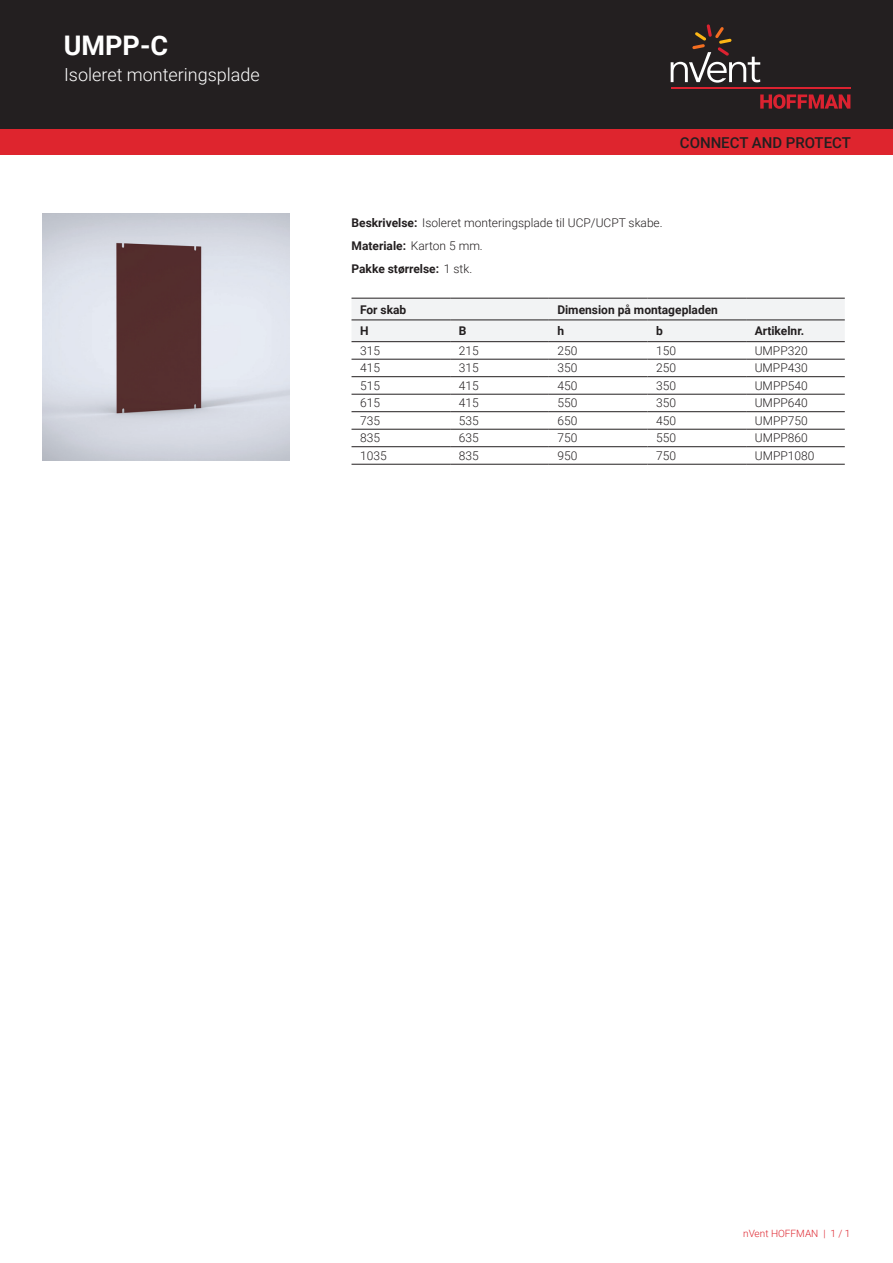
<style>
.page{position:relative;width:893px;height:1263px;background:#fff}
.page>*{position:absolute;margin:0;border:0;box-sizing:border-box;transform-origin:0 0}
.t1{font:700 27px "Roboto";color:#fff}
.t2{font:300 18px "Roboto";color:#fff}
.t3{font:500 15px "Roboto";color:#231f20}
.t4{font:300 12px/23px "Roboto";color:#231f20}
.t5{font:700 12px "Roboto";color:#231f20}
.t6{font:300 10.05px "Roboto";color:#de252e}
.s1{font-weight:700}
</style>
<div class="page">
<div style="left:0;top:0;width:893px;height:129px;background:#231f20"></div>
<svg style="left:760px;top:94px;width:90px;height:15px"></svg>
<hr style="left:671px;top:88px;width:179px;height:1px;background:#db2230">
<svg style="left:671px;top:24px;width:89px;height:59px"></svg>
<div style="left:0;top:129px;width:893px;height:26px;background:#de252e"></div>
<div style="left:351px;top:299px;width:494px;height:42px;background:#f2f3f4"></div>
<hr style="left:351px;top:298px;width:99px;height:1px;background:#231f20">
<hr style="left:450px;top:298px;width:99px;height:1px;background:#231f20">
<hr style="left:549px;top:298px;width:98px;height:1px;background:#231f20">
<hr style="left:647px;top:298px;width:99px;height:1px;background:#231f20">
<hr style="left:746px;top:298px;width:99px;height:1px;background:#231f20">
<hr style="left:351px;top:359px;width:99px;height:1px;background:#231f20">
<hr style="left:450px;top:359px;width:99px;height:1px;background:#231f20">
<hr style="left:549px;top:359px;width:98px;height:1px;background:#231f20">
<hr style="left:647px;top:359px;width:99px;height:1px;background:#231f20">
<hr style="left:746px;top:359px;width:99px;height:1px;background:#231f20">
<hr style="left:351px;top:376px;width:99px;height:1px;background:#231f20">
<hr style="left:450px;top:376px;width:99px;height:1px;background:#231f20">
<hr style="left:549px;top:376px;width:98px;height:1px;background:#231f20">
<hr style="left:647px;top:376px;width:99px;height:1px;background:#231f20">
<hr style="left:746px;top:376px;width:99px;height:1px;background:#231f20">
<hr style="left:351px;top:394px;width:99px;height:1px;background:#231f20">
<hr style="left:450px;top:394px;width:99px;height:1px;background:#231f20">
<hr style="left:549px;top:394px;width:98px;height:1px;background:#231f20">
<hr style="left:647px;top:394px;width:99px;height:1px;background:#231f20">
<hr style="left:746px;top:394px;width:99px;height:1px;background:#231f20">
<hr style="left:351px;top:411px;width:99px;height:1px;background:#231f20">
<hr style="left:450px;top:411px;width:99px;height:1px;background:#231f20">
<hr style="left:549px;top:411px;width:98px;height:1px;background:#231f20">
<hr style="left:647px;top:411px;width:99px;height:1px;background:#231f20">
<hr style="left:746px;top:411px;width:99px;height:1px;background:#231f20">
<hr style="left:351px;top:429px;width:99px;height:1px;background:#231f20">
<hr style="left:450px;top:429px;width:99px;height:1px;background:#231f20">
<hr style="left:549px;top:429px;width:98px;height:1px;background:#231f20">
<hr style="left:647px;top:429px;width:99px;height:1px;background:#231f20">
<hr style="left:746px;top:429px;width:99px;height:1px;background:#231f20">
<hr style="left:351px;top:446px;width:99px;height:1px;background:#231f20">
<hr style="left:450px;top:446px;width:99px;height:1px;background:#231f20">
<hr style="left:549px;top:446px;width:98px;height:1px;background:#231f20">
<hr style="left:647px;top:446px;width:99px;height:1px;background:#231f20">
<hr style="left:746px;top:446px;width:99px;height:1px;background:#231f20">
<hr style="left:351px;top:464px;width:99px;height:1px;background:#231f20">
<hr style="left:450px;top:464px;width:99px;height:1px;background:#231f20">
<hr style="left:549px;top:464px;width:98px;height:1px;background:#231f20">
<hr style="left:647px;top:464px;width:99px;height:1px;background:#231f20">
<hr style="left:746px;top:464px;width:99px;height:1px;background:#231f20">
<hr style="left:351px;top:320px;width:99px;height:1px;background:#231f20">
<hr style="left:450px;top:320px;width:99px;height:1px;background:#231f20">
<hr style="left:549px;top:320px;width:98px;height:1px;background:#231f20">
<hr style="left:647px;top:320px;width:99px;height:1px;background:#231f20">
<hr style="left:746px;top:320px;width:99px;height:1px;background:#231f20">
<hr style="left:351px;top:341px;width:99px;height:1px;background:#231f20">
<hr style="left:450px;top:341px;width:99px;height:1px;background:#231f20">
<hr style="left:549px;top:341px;width:98px;height:1px;background:#231f20">
<hr style="left:647px;top:341px;width:99px;height:1px;background:#231f20">
<hr style="left:746px;top:341px;width:99px;height:1px;background:#231f20">
<img style="left:43px;top:213px;width:246px;height:247px">
<h1 class="t1" style="left:64px;top:27px;width:106px">UMPP-C</h1>
<h2 class="t2" style="left:64px;top:62px;width:197px">Isoleret monteringsplade</h2>
<p class="t3" style="left:680px;top:132px;width:173px">CONNECT AND PROTECT</p>
<p class="t4" style="left:351px;top:211px;width:313px"><span class="s1">Beskrivelse:</span> Isoleret monteringsplade til UCP/UCPT skabe.<br><span class="s1">Materiale:</span> Karton 5 mm.<br><span class="s1">Pakke størrelse:</span> 1 stk.</p>
<p class="t5" style="left:360px;top:301px;width:48px">For skab</p>
<p class="t5" style="left:557px;top:301px;width:162px">Dimension på montagepladen</p>
<p class="t5" style="left:360px;top:323px;width:10px">H</p>
<p class="t5" style="left:459px;top:323px;width:9px">B</p>
<p class="t5" style="left:557px;top:323px;width:8px">h</p>
<p class="t5" style="left:656px;top:323px;width:8px">b</p>
<p class="t5" style="left:755px;top:323px;width:51px">Artikelnr.</p>
<p class="t4" style="left:360px;top:339px;width:21px">315</p>
<p class="t4" style="left:459px;top:339px;width:21px">215</p>
<p class="t4" style="left:557px;top:339px;width:21px">250</p>
<p class="t4" style="left:656px;top:339px;width:21px">150</p>
<p class="t4" style="left:755px;top:339px;width:54px">UMPP320</p>
<p class="t4" style="left:360px;top:356px;width:21px">415</p>
<p class="t4" style="left:459px;top:356px;width:21px">315</p>
<p class="t4" style="left:557px;top:356px;width:21px">350</p>
<p class="t4" style="left:656px;top:356px;width:21px">250</p>
<p class="t4" style="left:755px;top:356px;width:54px">UMPP430</p>
<p class="t4" style="left:360px;top:374px;width:21px">515</p>
<p class="t4" style="left:459px;top:374px;width:21px">415</p>
<p class="t4" style="left:557px;top:374px;width:21px">450</p>
<p class="t4" style="left:656px;top:374px;width:21px">350</p>
<p class="t4" style="left:755px;top:374px;width:54px">UMPP540</p>
<p class="t4" style="left:360px;top:391px;width:21px">615</p>
<p class="t4" style="left:459px;top:391px;width:21px">415</p>
<p class="t4" style="left:557px;top:391px;width:21px">550</p>
<p class="t4" style="left:656px;top:391px;width:21px">350</p>
<p class="t4" style="left:755px;top:391px;width:54px">UMPP640</p>
<p class="t4" style="left:360px;top:409px;width:21px">735</p>
<p class="t4" style="left:459px;top:409px;width:21px">535</p>
<p class="t4" style="left:557px;top:409px;width:21px">650</p>
<p class="t4" style="left:656px;top:409px;width:21px">450</p>
<p class="t4" style="left:755px;top:409px;width:54px">UMPP750</p>
<p class="t4" style="left:360px;top:426px;width:21px">835</p>
<p class="t4" style="left:459px;top:426px;width:21px">635</p>
<p class="t4" style="left:557px;top:426px;width:21px">750</p>
<p class="t4" style="left:656px;top:426px;width:21px">550</p>
<p class="t4" style="left:755px;top:426px;width:54px">UMPP860</p>
<p class="t4" style="left:360px;top:444px;width:28px">1035</p>
<p class="t4" style="left:459px;top:444px;width:21px">835</p>
<p class="t4" style="left:557px;top:444px;width:21px">950</p>
<p class="t4" style="left:656px;top:444px;width:21px">750</p>
<p class="t4" style="left:755px;top:444px;width:61px">UMPP1080</p>
<p class="t6" style="left:743px;top:1226px;width:109px">nVent HOFFMAN | 1 / 1</p>
</div>
